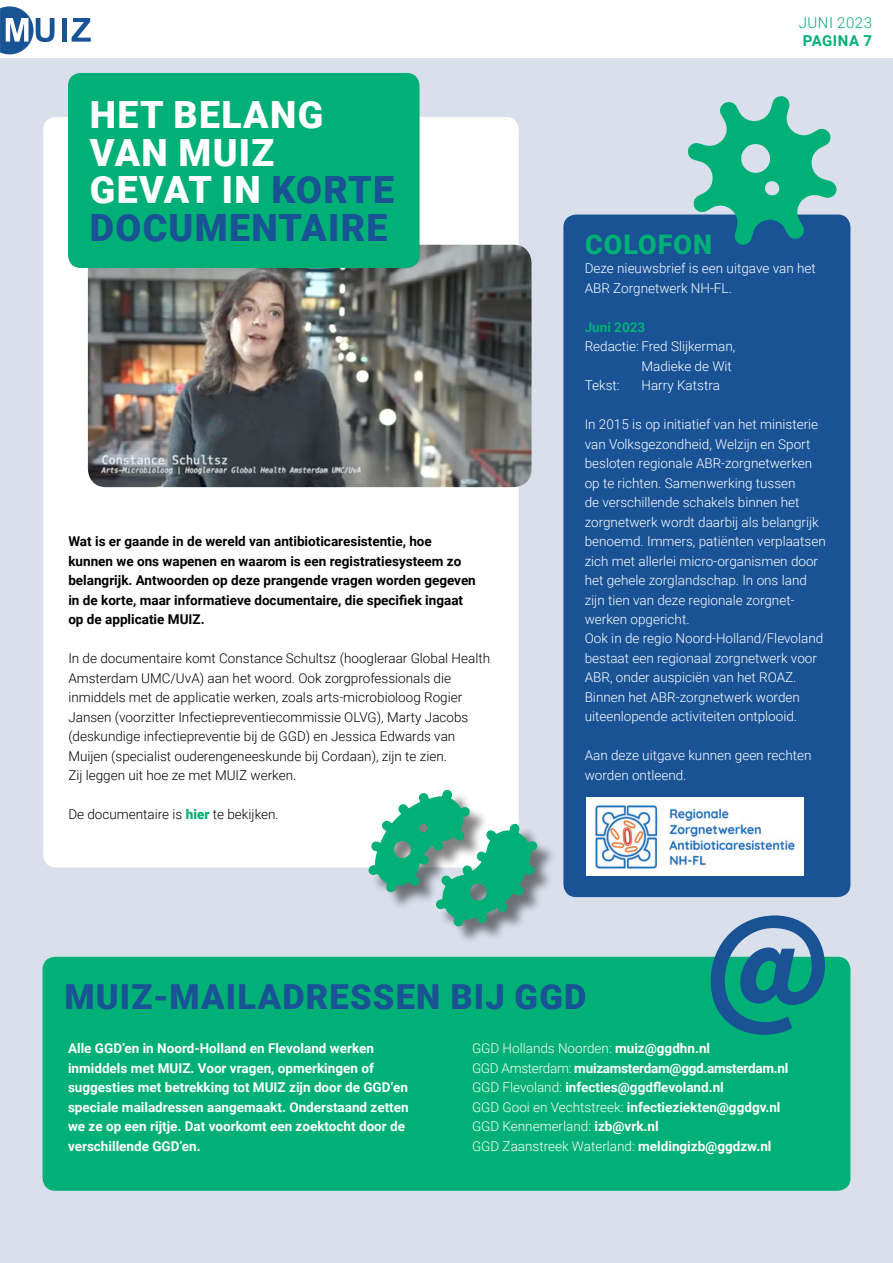
<style>
.page{position:relative;width:893px;height:1263px;background:#fff}
.page>*{position:absolute;margin:0;border:0;box-sizing:border-box;transform-origin:0 0}
.t1{font:900 37.5px/37.5px "Roboto";letter-spacing:.035em;color:#fff}
.t2{font:900 34.5px "Roboto";letter-spacing:.035em;color:#195295}
.t3{font:900 27px "Roboto";letter-spacing:.035em;color:#00b076}
.t4{font:300 15px "Roboto";letter-spacing:.035em;color:#00b076}
.t5{font:700 15px "Roboto";color:#00b076}
.t6{font:300 13.5px/19.5px "Roboto";color:#fff}
.t7{font:700 13.5px/19.5px "Roboto";color:#fff}
.t8{font:300 13.5px/19.5px "Roboto";color:#000}
.t9{font:700 13.5px/19.5px "Roboto";color:#000}
.t10{font:700 13.5px "Roboto";color:#00b076}
.s1{color:#195295}
.s2{font-weight:900;color:#00b076}
.s3{font-weight:300}
</style>
<div class="page">
<div style="left:0;top:58px;width:893px;height:1205px;background:#d9e0eb"></div>
<svg style="left:0;top:6px;width:54px;height:48px"></svg>
<div style="left:62px;top:18px;width:5px;height:24px;background:#185395"></div>
<svg style="left:72px;top:18px;width:19px;height:24px"></svg>
<div style="left:43px;top:117px;width:476px;height:750px;background:#fff;border-radius:13px"></div>
<div style="left:563px;top:215px;width:287px;height:682px;background:#195295;border-radius:13px"></div>
<div style="left:585px;top:798px;width:218px;height:78px;background:#fff"></div>
<img style="left:595px;top:805px;width:200px;height:64px">
<svg style="left:687px;top:96px;width:150px;height:149px"></svg>
<div style="left:43px;top:957px;width:807px;height:234px;background:#00b076;border-radius:13px"></div>
<svg style="left:711px;top:915px;width:114px;height:120px"></svg>
<img style="left:88px;top:245px;width:443px;height:242px">
<div style="left:68px;top:73px;width:352px;height:195px;background:#00b076;border-radius:13px"></div>
<div style="left:371px;top:792px;width:185px;height:153px;background:#000;opacity:.5"></div>
<svg style="left:368px;top:789px;width:170px;height:138px"></svg>
<h1 class="t1" style="left:90px;top:95px;width:306px">HET BELANG<br>VAN MUIZ<br>GEVAT IN <span class="s1">KORTE<br>DOCUMENTAIRE</span></h1>
<p class="t9" style="left:68px;top:531px;width:409px">Wat is er gaande in de wereld van antibioticaresistentie, hoe kunnen we ons wapenen en waarom is een registratiesysteem zo belangrijk. Antwoorden op deze prangende vragen worden gegeven in de korte, maar informatieve documentaire, die specifiek ingaat op de applicatie MUIZ.</p>
<p class="t8" style="left:68px;top:648px;width:423px">I n de documentaire komt Constance Schultsz (hoogleraar Global Health Amsterdam U MC/UvA) aan het woord. Ook zorgprofessionals die inmiddels met de applicatie werken, zoals arts-microbioloog Rogier Jansen (voorzitter Infectiepreventiecommissie OLVG), Marty Jacobs (deskundige infectiepreventie bij de GG D) en Jessica Edwards van Muijen (specialist ouderengeneeskunde bij Cordaan), zijn te zien.<br>Zij leggen uit hoe ze met MUIZ werken.</p>
<p class="t8" style="left:68px;top:804px;width:212px">De documentaire is <span class="s2">HIER</span> te bekijken.</p>
<p class="t4" style="left:799px;top:12px;width:75px">juni 2023</p>
<p class="t5" style="left:803px;top:30px;width:20px">Pagina</p>
<p class="t5" style="left:863px;top:30px;width:10px">7</p>
<h3 class="t3" style="left:585px;top:225px;width:128px">COLOFON</h3>
<p class="t6" style="left:585px;top:258px;width:233px">Deze nieuwsbrief is een uitgave van het<br>ABR</p>
<p class="t6" style="left:613px;top:277px;width:86px">Zorgnetwerk NH-FL</p>
<p class="t6" style="left:729px;top:277px;width:5px">.</p>
<p class="t10" style="left:585px;top:317px;width:62px">Juni 2023</p>
<p class="t6" style="left:585px;top:336px;width:152px">Redactie: Fred Slijkerman,</p>
<p class="t6" style="left:641px;top:355px;width:92px">Madieke de Wit</p>
<p class="t6" style="left:585px;top:375px;width:37px">Tekst:</p>
<p class="t6" style="left:641px;top:375px;width:80px">Harry Katstra</p>
<p class="t6" style="left:585px;top:414px;width:235px">I n 2015 is op initiatief van het ministerie van Volksgezondheid, Welzijn en Sport besloten regionale ABR-</p>
<p class="t6" style="left:585px;top:453px;width:243px;text-indent:140px">zorgnetwerken op te richten. Samenwerking tussen<br>de verschillende schakels binnen het zorgnetwerk wordt daarbij als belangrijk benoemd. I mmers, patiënten verplaatsen zich met allerlei micro-organismen door het gehele zorglandschap. I n ons land zijn tien van deze regionale zorgnet&shy;werken opgericht.<br>Ook in de regio Noord-Holland/Flevoland bestaat een regionaal zorgnetwerk voor<br>ABR</p>
<p class="t6" style="left:585px;top:667px;width:213px;text-indent:25px">, onder auspiciën van het ROAZ.<br>Binnen het ABR-</p>
<p class="t6" style="left:585px;top:687px;width:217px;text-align:right">zorgnetwerk worden<br>uiteenlopende activiteiten ontplooid.</p>
<p class="t6" style="left:585px;top:745px;width:228px">Aan deze uitgave kunnen geen rechten worden ontleend.</p>
<h2 class="t2" style="left:64px;top:973px;width:475px">MUIZ-MAILADRESSEN BIJ GGD</h2>
<p class="t7" style="left:68px;top:1038px;width:342px">Alle GGD’en in Noord-Holland en Flevoland werken inmiddels met MUIZ. Voor vragen, opmerkingen of suggesties met betrekking tot MUI Z zijn door de GG D’en speciale mailadressen aangemaakt. Onderstaand zetten we ze op een rijtje. Dat voorkomt een zoektocht door de verschillende GG D’en.</p>
<p class="t7" style="left:472px;top:1038px;width:318px"><span class="s3">GG D Hollands Noorden:</span> muiz@ggdhn.nl<br><span class="s3">GG D Amsterdam:</span> muizamsterdam@ggd.amsterdam.nl <span class="s3">GG D Flevoland:</span> infecties@ggdflevoland.nl<br><span class="s3">GG D Gooi en Vechtstreek:</span> infectieziekten@ggdgv.nl <span class="s3">GG D Kennemerland:</span> izb@vrk.nl<br><span class="s3">GG D Zaanstreek Waterland:</span> meldingizb@ggdzw.nl</p>
</div>
